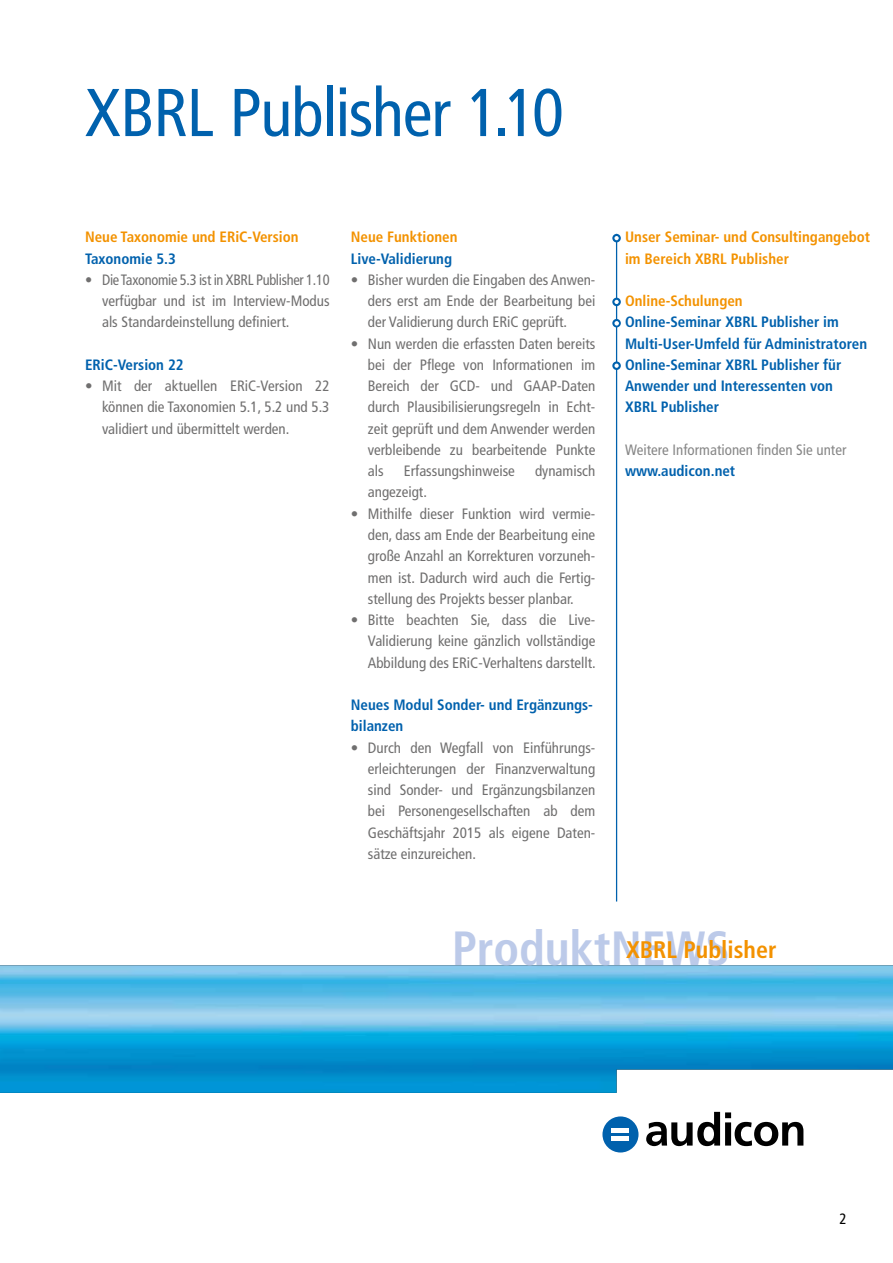
<style>
.page{position:relative;width:893px;height:1263px;background:#fff}
.page>*{position:absolute;margin:0;border:0;box-sizing:border-box;transform-origin:0 0}
.t1{font:condensed 67.5px "Frutiger LT Std";letter-spacing:-.015em;color:#0061ad}
.t2{font:700 condensed 48px "Frutiger LT Std";color:#bccae9}
.t3{font:700 condensed 24px "Frutiger LT Std";color:#f39200}
.t4{font:condensed 15px/21.3px "Frutiger LT Std";color:#706f6f;text-align:justify}
.t5{font:700 condensed 15px/21.3px "Frutiger LT Std";color:#0061ad}
.t6{font:700 condensed 15px/21.3px "Frutiger LT Std";color:#f39200}
.t7{font:condensed 15px/21.3px "Frutiger LT Std";color:#706f6f;text-align:justify;scale:.96 1}
.t8{font:condensed 15px "Frutiger LT Std";color:#878787}
.t9{font:condensed 15px "Frutiger LT Std";color:#000}
</style>
<div class="page">
<hr style="left:616px;top:234px;width:1px;height:667px;background:#0061ad">
<img style="left:0;top:965px;width:893px;height:128px">
<svg style="left:612px;top:234px;width:9px;height:8px"></svg>
<svg style="left:614px;top:236px;width:5px;height:4px"></svg>
<svg style="left:612px;top:298px;width:9px;height:8px"></svg>
<svg style="left:614px;top:300px;width:5px;height:4px"></svg>
<svg style="left:612px;top:361px;width:9px;height:9px"></svg>
<svg style="left:614px;top:364px;width:5px;height:4px"></svg>
<svg style="left:646px;top:1112px;width:157px;height:34px"></svg>
<div style="left:602px;top:1116px;width:36px;height:36px;background:#0061ad;border-radius:50%"></div>
<div style="left:612px;top:1128px;width:17px;height:5px;background:#fff"></div>
<div style="left:612px;top:1136px;width:17px;height:5px;background:#fff"></div>
<svg style="left:612px;top:319px;width:9px;height:8px"></svg>
<svg style="left:614px;top:321px;width:5px;height:5px"></svg>
<h1 class="t1" style="left:85px;top:73px;width:480px">XBRL Publisher 1.10</h1>
<p class="t6" style="left:85px;top:227px;width:215px">Neue Taxonomie und ERiC-Version</p>
<p class="t5" style="left:85px;top:248px;width:92px">Taxonomie 5.3</p>
<p class="t7" style="left:102px;top:269px;width:238px;text-indent:-17px">• Die Taxonomie 5.3 ist in XBRL Publisher 1.10 verfügbar und ist im Interview-Modus als Standardeinstellung definiert.</p>
<p class="t5" style="left:85px;top:354px;width:100px">ERiC-Version 22</p>
<p class="t4" style="left:102px;top:375px;width:229px;text-indent:-17px">• Mit der aktuellen ERiC-Version 22 können die Taxonomien 5.1, 5.2 und 5.3 validiert und übermittelt werden.</p>
<p class="t6" style="left:351px;top:227px;width:108px">Neue Funktionen</p>
<p class="t5" style="left:351px;top:248px;width:103px">Live-Validierung</p>
<p class="t4" style="left:368px;top:269px;width:229px;text-indent:-17px">• Bisher wurden die Eingaben des Anwen&shy;ders erst am Ende der Bearbeitung bei der Validierung durch ERiC geprüft.</p>
<p class="t4" style="left:368px;top:333px;width:229px;text-indent:-17px">• Nun werden die erfassten Daten bereits bei der Pflege von Informationen im Bereich der GCD- und GAAP-Daten durch Plausibilisierungsregeln in Echt&shy;zeit geprüft und dem Anwender werden verbleibende zu bearbeitende Punkte als</p>
<p class="t4" style="left:404px;top:460px;width:113px">Erfassungshinweise</p>
<p class="t4" style="left:535px;top:460px;width:62px">dynamisch</p>
<p class="t4" style="left:368px;top:482px;width:61px">angezeigt.</p>
<p class="t4" style="left:368px;top:503px;width:229px;text-indent:-17px">• Mithilfe dieser Funktion wird vermie&shy;den, dass am Ende der Bearbeitung eine große Anzahl an Korrekturen vorzuneh&shy;men ist. Dadurch wird auch die Fertig&shy;stellung des Projekts besser planbar.</p>
<p class="t4" style="left:368px;top:609px;width:230px;text-indent:-17px">• Bitte beachten Sie, dass die Live-Validierung keine gänzlich vollständige Abbildung des ERiC-Verhaltens darstellt.</p>
<p class="t5" style="left:351px;top:694px;width:244px">Neues Modul Sonder- und Ergänzungs&shy;bilanzen</p>
<p class="t4" style="left:368px;top:737px;width:229px;text-indent:-17px">• Durch den Wegfall von Einführungs&shy;erleichterungen der Finanzverwaltung sind Sonder- und Ergänzungsbilanzen bei Personengesellschaften ab dem Geschäftsjahr 2015 als eigene Daten&shy;sätze einzureichen.</p>
<p class="t6" style="left:625px;top:227px;width:247px">Unser Seminar- und Consultingangebot im Bereich XBRL Publisher</p>
<p class="t6" style="left:625px;top:290px;width:119px">Online-Schulungen</p>
<p class="t5" style="left:625px;top:312px;width:244px">Online-Seminar XBRL Publisher im<br>Multi-User-Umfeld für Administratoren<br>Online-Seminar XBRL Publisher für<br>Anwender und Interessenten von<br>XBRL Publisher</p>
<p class="t8" style="left:625px;top:441px;width:223px">Weitere Informationen finden Sie unter</p>
<p class="t5" style="left:625px;top:460px;width:112px">www.audicon.net</p>
<h2 class="t2" style="left:452px;top:920px;width:279px">ProduktNEWS</h2>
<h3 class="t3" style="left:626px;top:935px;width:152px">XBRL Publisher</h3>
<p class="t9" style="left:839px;top:1210px;width:9px">2</p>
</div>
